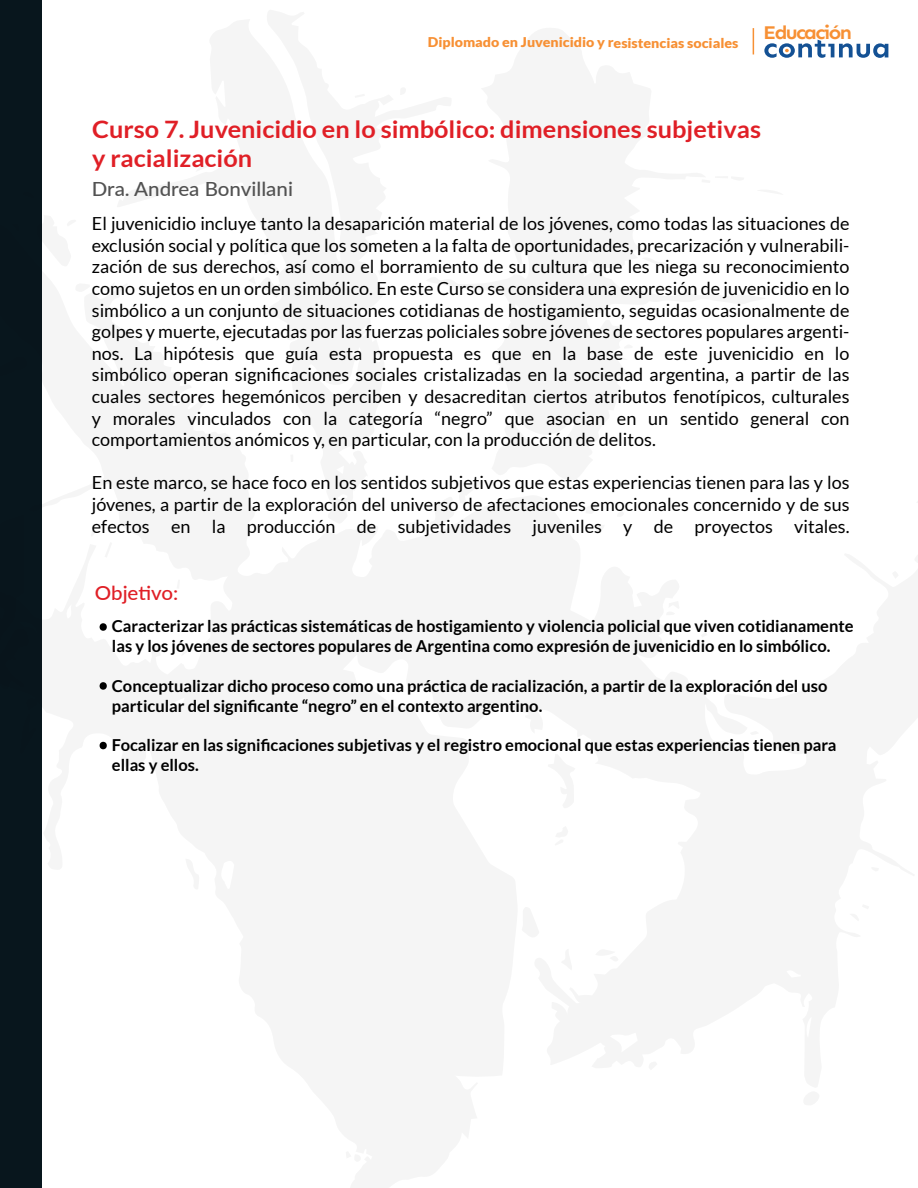
<style>
.page{position:relative;width:918px;height:1188px;background:#fff}
.page>*{position:absolute;margin:0;border:0;box-sizing:border-box;transform-origin:0 0}
.t1{font:700 24px/28.8px "Lato";color:#e01f26;scale:1.05 1}
.t2{font:500 19.5px "Lato";color:#525252;scale:1.05 1}
.t3{font:500 19.5px "Lato";letter-spacing:-.005em;color:#e01f26;scale:1.05 1}
.t4{font:700 18.9px "Sen";letter-spacing:-.08em;color:#f79034;scale:1.09 1}
.t5{font:18px/21.6px "Lato";color:#000;text-align:justify}
.t6{font:700 16.5px/19.8px "Lato";color:#000}
.t7{font:900 13.5px "Lato";letter-spacing:-.005em;color:#f79034;scale:1.05 1}
</style>
<div class="page">
<div style="left:0;top:0;width:41px;height:1188px;background:#08161d"></div>
<svg style="left:766px;top:40px;width:122px;height:18px"></svg>
<div style="left:437px;top:877px;width:9px;height:7px;background:#f5f5f5;border-radius:2px"></div>
<svg style="left:41px;top:215px;width:66px;height:973px"></svg>
<p class="t7" style="left:428px;top:35px;width:297px">Diplomado en Juvenicidio y resistencias sociales</p>
<p class="t4" style="left:763px;top:22px;width:83px">Educación</p>
<h1 class="t1" style="left:92px;top:114px;width:639px">Curso 7. Juvenicidio en lo simbólico: dimensiones subjetivas y racialización</h1>
<p class="t2" style="left:92px;top:174px;width:193px">Dra. Andrea Bonvillani</p>
<p class="t5" style="left:92px;top:213px;width:759px">El juvenicidio incluye tanto la desaparición material de los jóvenes, como todas las situaciones de exclusión social y política que los someten a la falta de oportunidades, precarización y vulnerabili&shy;zación de sus derechos, así como el borramiento de su cultura que les niega su reconocimiento como sujetos en un orden simbólico. En este Curso se considera una expresión de juvenicidio en lo simbólico a un conjunto de situaciones cotidianas de hostigamiento, seguidas ocasionalmente de golpes y muerte, ejecutadas por las fuerzas policiales sobre jóvenes de sectores populares argenti&shy;nos. La hipótesis que guía esta propuesta es que en la base de este juvenicidio en lo simbólico operan significaciones sociales cristalizadas en la sociedad argentina, a partir de las cuales sectores hegemónicos perciben y desacreditan ciertos atributos fenotípicos, culturales y morales vinculados con la categoría “negro” que asocian en un sentido general con comportamientos anómicos y, en particular, con la producción de delitos.</p>
<p class="t5" style="left:92px;top:472px;width:759px">En este marco, se hace foco en los sentidos subjetivos que estas experiencias tienen para las y los jóvenes, a partir de la exploración del universo de afectaciones emocionales concernido y de sus efectos en la producción de subjetividades juveniles y de proyectos vitales.</p>
<p class="t3" style="left:95px;top:579px;width:81px">Objetivo:</p>
<p class="t6" style="left:112px;top:616px;width:743px">Caracterizar las prácticas sistemáticas de hostigamiento y violencia policial que viven cotidianamente las y los jóvenes de sectores populares de Argentina como expresión de juvenicidio en lo simbólico.</p>
<p class="t6" style="left:112px;top:676px;width:717px">Conceptualizar dicho proceso como una práctica de racialización, a partir de la exploración del uso particular del significante “negro” en el contexto argentino.</p>
<p class="t6" style="left:112px;top:735px;width:726px">Focalizar en las significaciones subjetivas y el registro emocional que estas experiencias tienen para ellas y ellos.</p>
</div>
